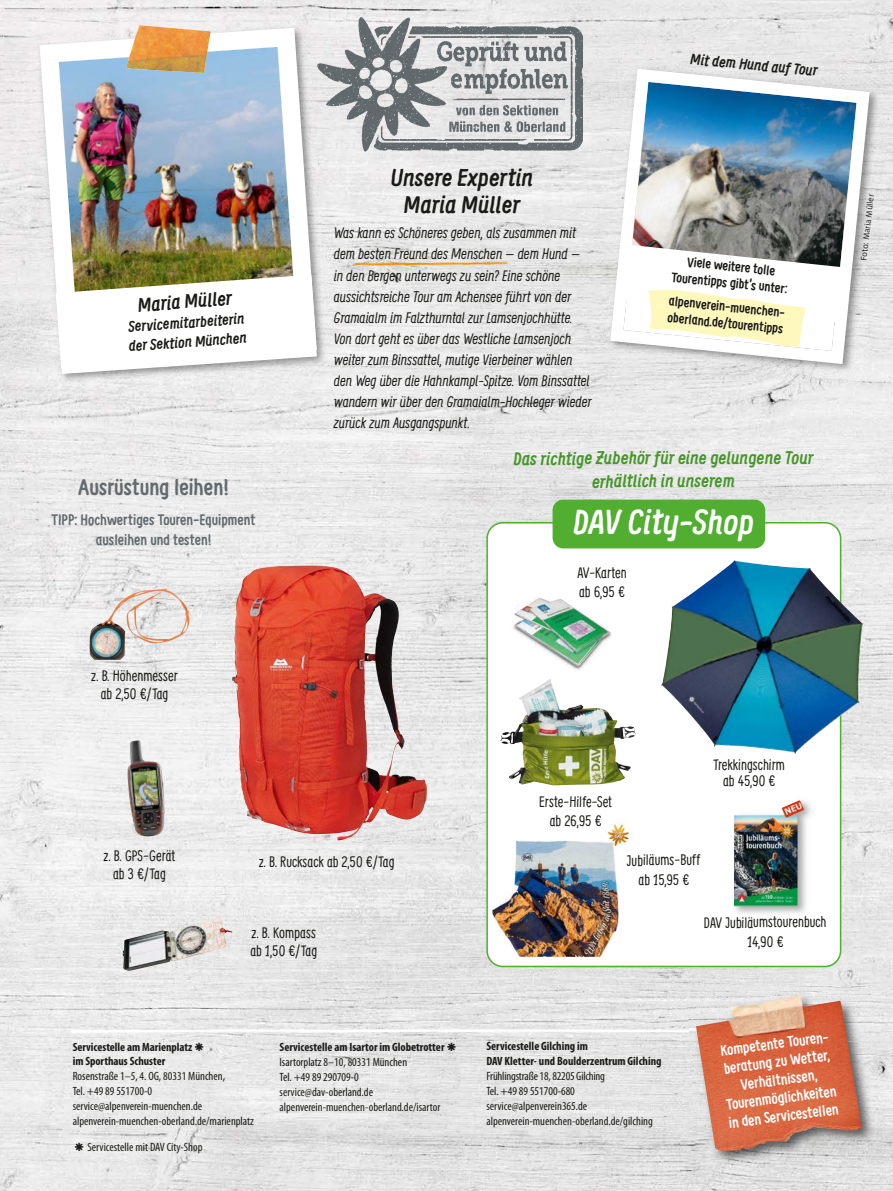
<style>
.page{position:relative;width:893px;height:1191px;background:#fff}
.page>*{position:absolute;margin:0;border:0;box-sizing:border-box;transform-origin:0 0}
.t1{font:italic 700 34.2px "Supernettcn";color:#fff}
.t2{font:italic 700 24px/27px "Supernettcn";color:#1a1a18;text-align:center}
.t3{font:700 22.5px "Supernettcn";color:#616a6e}
.t4{font:italic 700 19.5px "Supernettcn";color:#1a1a18}
.t5{font:italic 700 17.85px/23.1px "Supernettcn";letter-spacing:-.005em;color:#459629;text-align:center}
.t6{font:italic 15px/21px "Supernettcn";color:#1a1a18}
.t7{font:15px/19.5px "Supernettcn";color:#1a1a18;text-align:center}
.t8{font:700 15px/18.1px "Supernettcn";color:#fff;text-align:center}
.t9{font:italic 700 15px/19.5px "Supernettcn";color:#1a1a18}
.t10{font:700 15px/19.5px "Supernettcn";color:#616a6e;text-align:center}
.t11{font:700 13.5px/16.5px "Supernettcn";color:#1a1a18;text-align:center}
.t12{font:condensed 12px/15px "Myriad Pro";color:#1a1a18}
.t13{font:700 condensed 12px/14.2px "Myriad Pro";color:#1a1a18}
.t14{font:9px "Milo OT";color:#1a1a18}
</style>
<div class="page">
<img style="left:0;top:0;width:893px;height:1191px">
<svg style="left:486px;top:522px;width:355px;height:445px"></svg>
<img style="left:33px;top:156px;width:299px;height:233px">
<img style="left:30px;top:18px;width:296px;height:365px">
<svg style="left:56px;top:275px;width:261px;height:93px"></svg>
<img style="left:355px;top:255px;width:152px;height:17px">
<img style="left:43px;top:1014px;width:644px;height:27px">
<img style="left:603px;top:62px;width:282px;height:317px">
<img style="left:604px;top:62px;width:272px;height:309px">
<img style="left:126px;top:25px;width:85px;height:48px">
<svg style="left:624px;top:245px;width:219px;height:102px"></svg>
<img style="left:315px;top:13px;width:268px;height:143px">
<img style="left:127px;top:740px;width:38px;height:96px">
<img style="left:90px;top:589px;width:96px;height:71px">
<img style="left:123px;top:916px;width:109px;height:54px">
<img style="left:689px;top:1031px;width:194px;height:141px">
<img style="left:687px;top:984px;width:188px;height:57px">
<img style="left:696px;top:995px;width:166px;height:156px">
<div style="left:553px;top:499px;width:212px;height:49px;background:#51ae30;border-radius:11px"></div>
<img style="left:718px;top:792px;width:102px;height:131px">
<img style="left:734px;top:800px;width:70px;height:106px">
<img style="left:661px;top:560px;width:203px;height:194px">
<img style="left:492px;top:818px;width:142px;height:138px">
<img style="left:500px;top:683px;width:131px;height:102px">
<img style="left:232px;top:565px;width:120px;height:269px">
<img style="left:505px;top:596px;width:106px;height:79px">
<svg style="left:195px;top:1042px;width:8px;height:8px"></svg>
<svg style="left:447px;top:1042px;width:9px;height:8px"></svg>
<svg style="left:75px;top:1142px;width:8px;height:8px"></svg>
<p class="t9" style="left:691px;top:50px;width:129px;rotate:5deg">Mit dem Hund auf Tour</p>
<h3 class="t4" style="left:137px;top:296px;width:96px;rotate:-4deg">Maria Müller</h3>
<p class="t9" style="left:127px;top:318px;width:120px;rotate:-4deg">Servicemitarbeiterin der Sektion München</p>
<h3 class="t3" style="left:78px;top:477px;width:152px">Ausrüstung leihen!</h3>
<p class="t10" style="left:52px;top:511px;width:206px">TIPP: Hochwertiges Touren-Equipment ausleihen und testen!</p>
<p class="t7" style="left:91px;top:668px;width:88px;line-height:18px">z. B. Höhenmesser ab 2,50 €/Tag</p>
<h2 class="t2" style="left:390px;top:166px;width:144px">Unsere Expertin<br>Maria Müller</h2>
<p class="t6" style="left:334px;top:224px;width:259px">Was kann es Schöneres geben, als zusammen mit dem besten Freund des Menschen – dem Hund – in den Bergen unterwegs zu sein? Eine schöne aussichtsreiche Tour am Achensee führt von der Gramaialm im Falzthurntal zur Lamsenjochhütte.<br>Von dort geht es über das Westliche Lamsenjoch weiter zum Binssattel, mutige Vierbeiner wählen den Weg über die Hahnkampl-Spitze. Vom Binssattel wandern wir über den Gramaialm-Hochleger wieder zurück zum Ausgangspunkt.</p>
<p class="t11" style="left:674px;top:253px;width:118px;rotate:6deg">Viele weitere tolle<br>Tourentipps gibt’s unter:</p>
<p class="t11" style="left:670px;top:293px;width:120px;text-align:left;rotate:6deg">alpenverein-muenchen&shy;oberland.de/tourentipps</p>
<p class="t5" style="left:513px;top:448px;width:302px">Das richtige Zubehör für eine gelungene Tour erhältlich in unserem</p>
<h1 class="t1" style="left:573px;top:507px;width:182px">DAV City-Shop</h1>
<p class="t7" style="left:577px;top:563px;width:51px;text-align:left">AV-Karten ab 6,95 €</p>
<p class="t7" style="left:539px;top:793px;width:75px">Erste-Hilfe-Set ab 26,95 €</p>
<p class="t7" style="left:713px;top:757px;width:73px;line-height:16.5px">Trekkingschirm ab 45,90 €</p>
<p class="t7" style="left:104px;top:847px;width:73px;line-height:18px">z. B. GPS-Gerät ab 3 €/Tag</p>
<p class="t7" style="left:259px;top:853px;width:137px">z. B. Rucksack ab 2,50 €/Tag</p>
<p class="t7" style="left:250px;top:925px;width:68px;line-height:18px;text-align:left">z. B. Kompass ab 1,50 €/Tag</p>
<p class="t7" style="left:627px;top:851px;width:75px">Jubiläums-Buff ab 15,95 €</p>
<p class="t7" style="left:704px;top:913px;width:124px">DAV Jubiläumstourenbuch<br>14,90 €</p>
<p class="t14" style="left:861px;top:260px;width:68px;rotate:-84deg">Foto: Maria Müller</p>
<p class="t13" style="left:73px;top:1040px;width:121px">Servicestelle am Marienplatz im Sporthaus Schuster</p>
<p class="t12" style="left:73px;top:1069px;width:183px">Rosenstraße 1–5, 4. OG, 80331 München,<br>Tel. +49 89 551700-0 service@alpenverein-muenchen.de alpenverein-muenchen-oberland.de/marienplatz</p>
<p class="t12" style="left:87px;top:1140px;width:117px">Servicestelle mit DAV City-Shop</p>
<p class="t13" style="left:280px;top:1040px;width:166px">Servicestelle am Isartor im Globetrotter</p>
<p class="t12" style="left:280px;top:1055px;width:162px">Isartorplatz 8–10, 80331 München<br>Tel. +49 89 290709-0 service@dav-oberland.de alpenverein-muenchen-oberland.de/isartor</p>
<p class="t13" style="left:486px;top:1039px;width:177px;line-height:15px">Servicestelle Gilching im<br>DAV Kletter- und Boulderzentrum Gilching</p>
<p class="t12" style="left:486px;top:1069px;width:168px">Frühlingstraße 18, 82205 Gilching<br>Tel. +49 89 551700-680 service@alpenverein365.de alpenverein-muenchen-oberland.de/gilching</p>
<p class="t8" style="left:719px;top:1042px;width:113px;rotate:-7deg">Kompetente Touren&shy;beratung zu Wetter,<br>Verhältnissen,<br>Tourenmöglichkeiten in den Servicestellen</p>
</div>
